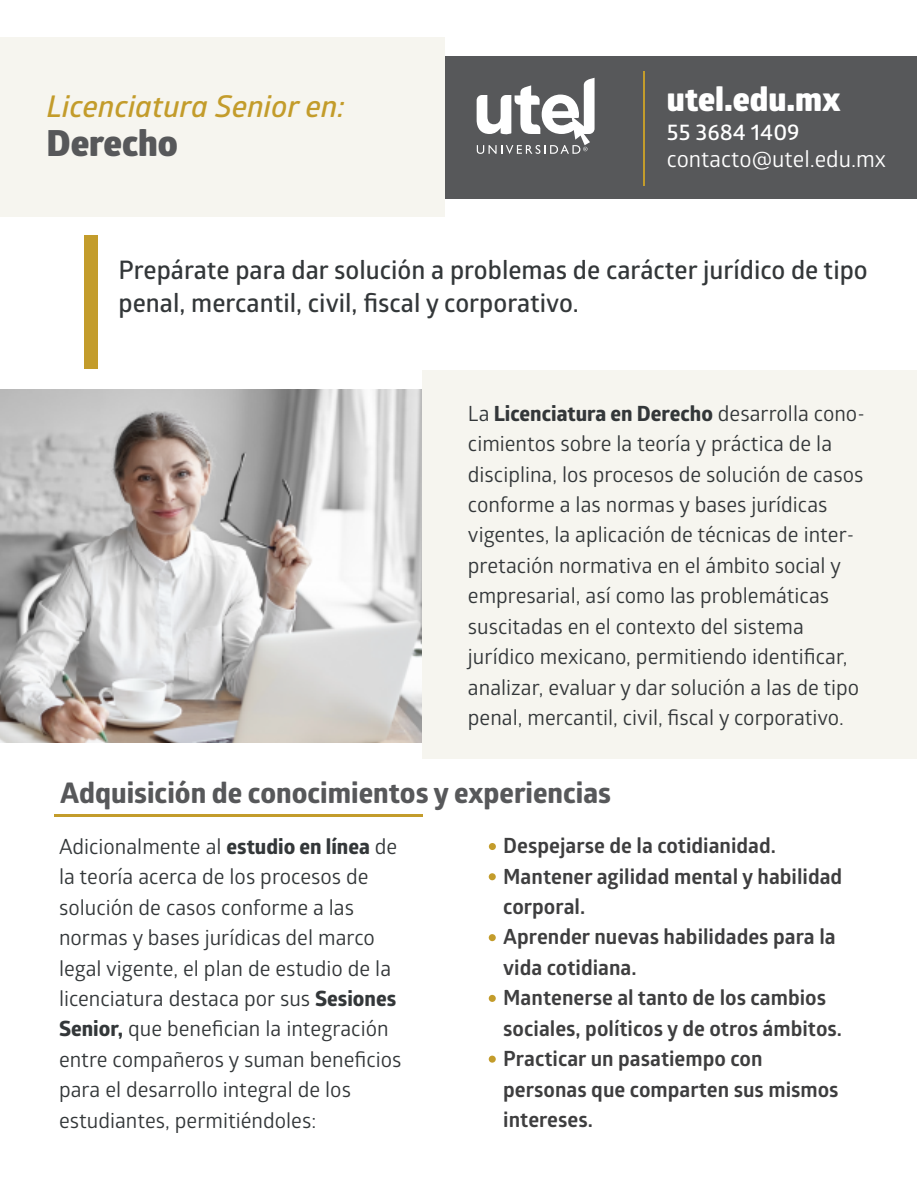
<style>
.page{position:relative;width:917px;height:1188px;background:#fff}
.page>*{position:absolute;margin:0;border:0;box-sizing:border-box;transform-origin:0 0}
.t1{font:800 36px "Glober";color:#57585a}
.t2{font:800 33px "Glober";color:#fff}
.t3{font:italic 600 30px "Glober";color:#c39c2b}
.t4{font:700 28.5px "Globerx";color:#57585a}
.t5{font:600 25.5px/33px "Glober";color:#333739}
.t6{font:22.5px "Glober";color:#fff}
.t7{font:600 22.5px "Glober";color:#fff}
.t8{font:21px/30.5px "Glober";color:#333739}
.t9{font:700 21px/30.5px "Glober";color:#3e3e3f}
.t10{font:700 21px "Globerx";color:#333739}
.s1{font-family:"Glober";font-weight:400}
.s2{font-family:"Globerx";font-weight:700}
</style>
<div class="page">
<img style="left:0;top:389px;width:422px;height:353px">
<div style="left:443px;top:56px;width:473px;height:143px;background:#57585a"></div>
<hr style="left:643px;top:72px;width:1px;height:114px;background:#c39c2b">
<div style="left:85px;top:235px;width:13px;height:134px;background:#c39c2b"></div>
<div style="left:422px;top:371px;width:494px;height:388px;background:#f6f5ef"></div>
<div style="left:0;top:38px;width:445px;height:179px;background:#f6f5ef"></div>
<svg style="left:476px;top:78px;width:118px;height:76px"></svg>
<div style="left:489px;top:843px;width:7px;height:7px;background:#c39c2b;border-radius:50%"></div>
<div style="left:488px;top:873px;width:8px;height:7px;background:#c39c2b;border-radius:50%"></div>
<div style="left:488px;top:934px;width:8px;height:7px;background:#c39c2b;border-radius:50%"></div>
<div style="left:488px;top:995px;width:8px;height:7px;background:#c39c2b;border-radius:50%"></div>
<div style="left:488px;top:1056px;width:8px;height:7px;background:#c39c2b;border-radius:50%"></div>
<hr style="left:54px;top:814px;width:369px;height:3px;background:#c39c2b">
<h3 class="t3" style="left:47px;top:85px;width:300px">Licenciatura Senior en:</h3>
<h1 class="t1" style="left:46px;top:117px;width:133px">Derecho</h1>
<h2 class="t2" style="left:667px;top:74px;width:175px">utel.edu.mx</h2>
<p class="t7" style="left:667px;top:116px;width:134px">55 3684 1409</p>
<p class="t6" style="left:667px;top:143px;width:220px">contacto@utel.edu.mx</p>
<p class="t5" style="left:118px;top:253px;width:750px">Prepárate para dar solución a problemas de carácter jurídico de tipo penal, mercantil, civil, fiscal y corporativo.</p>
<p class="t10" style="left:468px;top:398px;width:398px"><span class="s1">La</span> Licenciatura en Derecho <span class="s1">desarrolla cono-</span></p>
<p class="t8" style="left:468px;top:428px;width:397px">cimientos sobre la teoría y práctica de la disciplina, los procesos de solución de casos conforme a las normas y bases jurídicas vigentes, la aplicación de técnicas de inter&shy;pretación normativa en el ámbito social y empresarial, así como las problemáticas suscitadas en el contexto del sistema jurídico mexicano, permitiendo identificar, analizar, evaluar y dar solución a las de tipo penal, mercantil, civil, fiscal y corporativo.</p>
<h3 class="t4" style="left:60px;top:772px;width:552px">Adquisición de conocimientos y experiencias</h3>
<p class="t8" style="left:59px;top:830px;width:344px">Adicionalmente al <span class="s2">estudio en línea</span> de la teoría acerca de los procesos de solución de casos conforme a las normas y bases jurídicas del marco legal vigente, el plan de estudio de la licenciatura destaca por sus <span class="s2">Sesiones Senior,</span> que benefician la integración entre compañeros y suman beneficios para el desarrollo integral de los estudiantes, permitiéndoles:</p>
<p class="t9" style="left:503px;top:830px;width:340px">Despejarse de la cotidianidad.<br>Mantener agilidad mental y habilidad corporal.<br>Aprender nuevas habilidades para la vida cotidiana.<br>Mantenerse al tanto de los cambios sociales, políticos y de otros ámbitos.<br>Practicar un pasatiempo con personas que comparten sus mismos intereses.</p>
</div>
